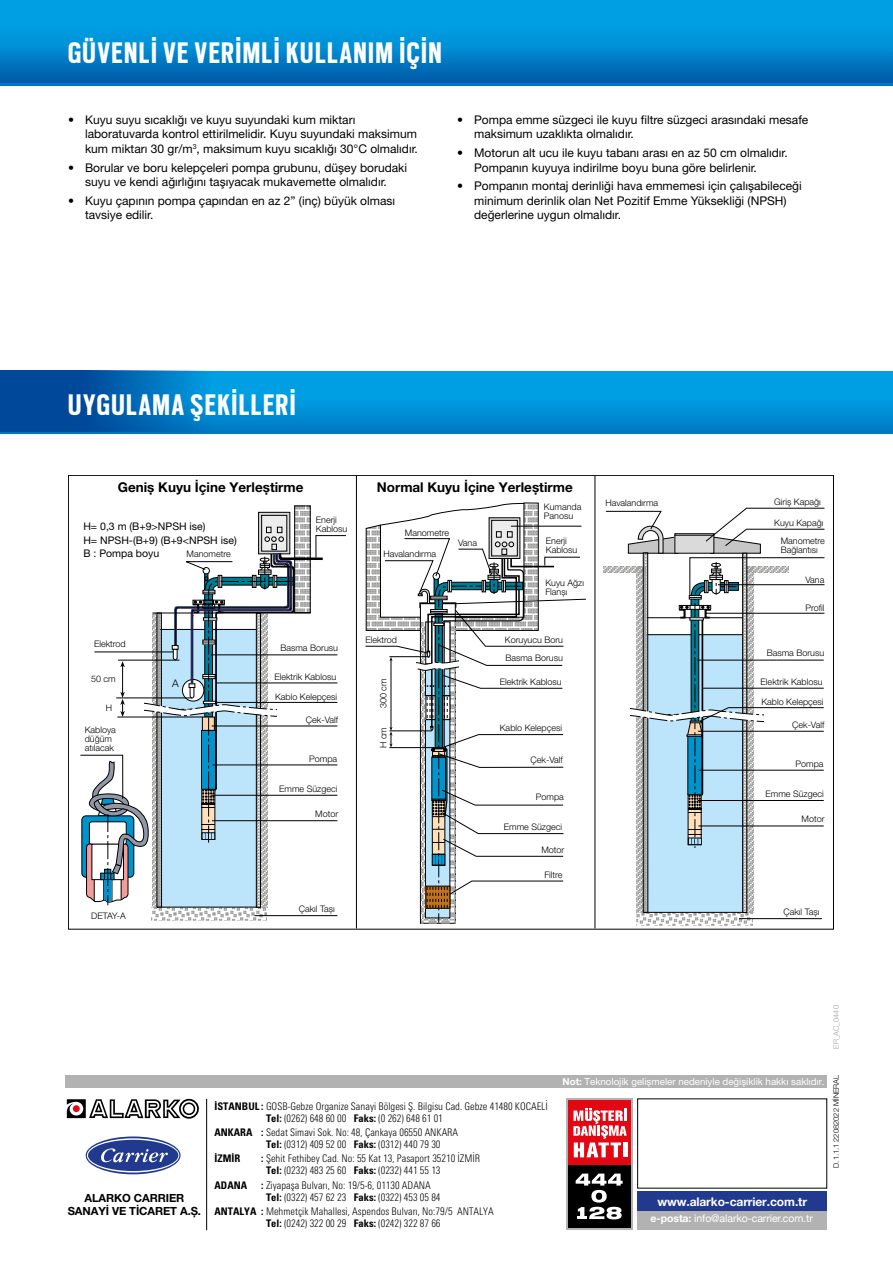
<style>
.page{position:relative;width:893px;height:1263px;background:#fff}
.page>*{position:absolute;margin:0;border:0;box-sizing:border-box;transform-origin:0 0}
.t1{font:700 33px "Scout Condensed X";letter-spacing:.045em;color:#fff}
.t2{font:700 13.5px "Helvetica Neue LT Pro";color:#000}
.t3{font:12px/14.4px "Helvetica Neue LT Pro";color:#000}
.t4{font:700 12px "Helvetica Neue LT Pro";letter-spacing:-.005em;color:#fff}
.t5{font:700 11.25px/13.2px "Helvetica Neue LT Pro";letter-spacing:-.01em;color:#000;text-align:center}
.t6{font:300 condensed 10.5px/12px "Univers Std X";color:#000}
.t7{font:10.5px/13.4px "Helvetica Neue LT Pro";color:#000}
.t8{font:10.5px "Helvetica Neue";letter-spacing:-.005em;color:#fff}
.t9{font:700 condensed 10.5px "Univers X";color:#000}
.t10{font:300 10.5px "Helvetica Neue LT Pro";color:#000}
.t11{font:9.75px "Helvetica Neue LT Pro";color:#fff}
.t12{font:300 9px/9px "Helvetica Neue LT Pro";color:#000}
.t13{font:300 7.5px "Helvetica Neue LT Pro";color:#000}
.t14{font:300 7.5px "Helvetica Neue LT Pro";color:#9d9d9c}
.s1{font-family:"Univers X";font-weight:700}
.s2{font-weight:700}
</style>
<div class="page">
<svg style="left:0;top:370px;width:893px;height:62px;background:#0388cf"></svg>
<div style="left:0;top:0;width:893px;height:85px;background:linear-gradient(to right,#005ba9,#005ba9)"></div>
<div style="left:0;top:0;width:893px;height:82px;background:linear-gradient(to bottom,#00aef0,#0067b4)"></div>
<div style="left:647px;top:634px;width:96px;height:278px;background:#bce4fa"></div>
<svg style="left:637px;top:848px;width:6px;height:64px"></svg>
<svg style="left:747px;top:848px;width:6px;height:64px"></svg>
<svg style="left:645px;top:848px;width:1px;height:63px"></svg>
<div style="left:643px;top:553px;width:5px;height:360px;border:1px solid #000"></div>
<hr style="left:356px;top:475px;width:1px;height:453px;background:#000">
<hr style="left:595px;top:475px;width:1px;height:453px;background:#000">
<svg style="left:637px;top:913px;width:116px;height:12px"></svg>
<hr style="left:643px;top:912px;width:103px;height:1px;background:#000">
<svg style="left:744px;top:848px;width:1px;height:63px"></svg>
<div style="left:742px;top:553px;width:5px;height:360px;border:1px solid #000"></div>
<hr style="left:739px;top:918px;width:83px;height:1px;background:#000">
<svg style="left:260px;top:514px;width:28px;height:13px"></svg>
<div style="left:258px;top:512px;width:32px;height:42px;border:1px solid #000"></div>
<div style="left:157px;top:613px;width:5px;height:294px;border:1px solid #000"></div>
<svg style="left:297px;top:508px;width:11px;height:19px"></svg>
<div style="left:262px;top:515px;width:25px;height:36px;background:#ededed"></div>
<div style="left:261px;top:515px;width:26px;height:36px;border:1px solid #000"></div>
<svg style="left:152px;top:907px;width:114px;height:13px"></svg>
<hr style="left:157px;top:907px;width:103px;height:1px;background:#000">
<div style="left:256px;top:613px;width:5px;height:294px;border:1px solid #000"></div>
<hr style="left:254px;top:915px;width:83px;height:1px;background:#000">
<svg style="left:365px;top:502px;width:221px;height:421px"></svg>
<svg style="left:605px;top:508px;width:220px;height:340px"></svg>
<svg style="left:80px;top:527px;width:266px;height:378px"></svg>
<div style="left:638px;top:1192px;width:189px;height:38px;background:#b3b2b2"></div>
<div style="left:638px;top:1192px;width:189px;height:19px;background:#213a8f"></div>
<div style="left:66px;top:1075px;width:761px;height:12px;background:#b3b2b2"></div>
<svg style="left:67px;top:1099px;width:114px;height:19px"></svg>
<svg style="left:179px;top:1099px;width:20px;height:20px"></svg>
<svg style="left:181px;top:1100px;width:16px;height:17px"></svg>
<svg style="left:183px;top:1102px;width:12px;height:13px"></svg>
<div style="left:184px;top:1104px;width:10px;height:9px;background:#fff;border-radius:50%"></div>
<svg style="left:86px;top:1136px;width:95px;height:38px"></svg>
<div style="left:566px;top:1098px;width:67px;height:132px;background:#b3b2b2"></div>
<div style="left:568px;top:1100px;width:63px;height:128px;background:#e30613"></div>
<div style="left:568px;top:1165px;width:63px;height:63px;background:#000"></div>
<svg style="left:573px;top:1108px;width:54px;height:49px"></svg>
<hr style="left:623px;top:1142px;width:4px;height:15px;background:#fff">
<hr style="left:206px;top:1099px;width:1px;height:131px;background:#000">
<svg style="left:576px;top:1173px;width:47px;height:46px"></svg>
<h1 class="t1" style="left:68px;top:36px;width:375px">GÜVENLİ VE VERİMLİ KULLANIM İÇİN</h1>
<p class="t3" style="left:85px;top:112px;width:334px;text-indent:-17px">• Kuyu suyu sıcaklığı ve kuyu suyundaki kum miktarı laboratuvarda kontrol ettirilmelidir. Kuyu suyundaki maksimum kum miktarı 30 gr/m<sup>3</sup>, maksimum kuyu sıcaklığı 30°C olmalıdır.</p>
<p class="t3" style="left:68px;top:160px;width:341px;text-align:center">• Borular ve boru kelepçeleri pompa grubunu, düşey borudaki suyu ve kendi ağırlığını taşıyacak mukavemette olmalıdır.</p>
<p class="t3" style="left:85px;top:193px;width:312px;text-indent:-17px">• Kuyu çapının pompa çapından en az 2” (inç) büyük olması tavsiye edilir.</p>
<p class="t3" style="left:474px;top:112px;width:336px;text-indent:-17px">• Pompa emme süzgeci ile kuyu filtre süzgeci arasındaki mesafe maksimum uzaklıkta olmalıdır.</p>
<p class="t3" style="left:474px;top:145px;width:315px;text-indent:-17px">• Motorun alt ucu ile kuyu tabanı arası en az 50 cm olmalıdır.<br>Pompanın kuyuya indirilme boyu buna göre belirlenir.</p>
<p class="t3" style="left:474px;top:178px;width:329px;text-indent:-17px">• Pompanın montaj derinliği hava emmemesi için çalışabileceği minimum derinlik olan Net Pozitif Emme Yüksekliği (NPSH) değerlerine uygun olmalıdır.</p>
<h1 class="t1" style="left:68px;top:388px;width:229px">UYGULAMA ŞEKİLLERİ</h1>
<p class="t2" style="left:118px;top:479px;width:187px">Geniș Kuyu İçine Yerleștirme</p>
<p class="t2" style="left:377px;top:479px;width:197px">Normal Kuyu İçine Yerleștirme</p>
<p class="t7" style="left:83px;top:520px;width:155px">H= 0,3 m (B+9&gt;NPSH ise)<br>H= NPSH-(B+9) (B+9&lt;NPSH ise)<br>B : Pompa boyu</p>
<p class="t12" style="left:187px;top:549px;width:46px">Manometre</p>
<p class="t12" style="left:94px;top:639px;width:33px">Elektrod</p>
<p class="t12" style="left:91px;top:674px;width:26px">50 cm</p>
<p class="t12" style="left:106px;top:703px;width:8px">H</p>
<p class="t12" style="left:85px;top:725px;width:33px">Kabloya düğüm atılacak</p>
<p class="t10" style="left:172px;top:677px;width:8px">A</p>
<p class="t12" style="left:91px;top:911px;width:36px">DETAY-A</p>
<p class="t12" style="left:316px;top:515px;width:33px">Enerji<br>Kablosu</p>
<p class="t12" style="left:280px;top:643px;width:59px">Basma Borusu</p>
<p class="t12" style="left:274px;top:672px;width:63px">Elektrik Kablosu</p>
<p class="t12" style="left:275px;top:692px;width:64px">Kablo Kelepçesi</p>
<p class="t12" style="left:306px;top:715px;width:34px">Çek-Valf</p>
<p class="t12" style="left:309px;top:754px;width:30px">Pompa</p>
<p class="t12" style="left:279px;top:784px;width:60px">Emme Süzgeci</p>
<p class="t12" style="left:315px;top:809px;width:25px">Motor</p>
<p class="t12" style="left:405px;top:528px;width:46px">Manometre</p>
<p class="t12" style="left:383px;top:549px;width:54px">Havalandırma</p>
<p class="t12" style="left:365px;top:635px;width:33px">Elektrod</p>
<p class="t12" style="left:379px;top:708px;width:31px;rotate:-90deg">300 cm</p>
<p class="t12" style="left:379px;top:748px;width:23px;rotate:-90deg">H cm</p>
<p class="t12" style="left:544px;top:502px;width:39px">Kumanda<br>Panosu</p>
<p class="t12" style="left:605px;top:498px;width:54px">Havalandırma</p>
<p class="t12" style="left:774px;top:497px;width:48px">Giriș Kapağı</p>
<p class="t12" style="left:774px;top:518px;width:51px">Kuyu Kapağı</p>
<p class="t12" style="left:546px;top:536px;width:33px">Enerji<br>Kablosu</p>
<p class="t12" style="left:545px;top:578px;width:40px">Kuyu Ağzı<br>Flanșı</p>
<p class="t12" style="left:505px;top:630px;width:60px;line-height:18px">Koruyucu Boru<br>Basma Borusu</p>
<p class="t12" style="left:500px;top:677px;width:63px">Elektrik Kablosu</p>
<p class="t12" style="left:500px;top:723px;width:64px">Kablo Kelepçesi</p>
<p class="t12" style="left:530px;top:755px;width:34px">Çek-Valf</p>
<p class="t12" style="left:536px;top:792px;width:30px">Pompa</p>
<p class="t12" style="left:504px;top:822px;width:60px">Emme Süzgeci</p>
<p class="t12" style="left:541px;top:845px;width:25px">Motor</p>
<p class="t12" style="left:544px;top:870px;width:20px">Filtre</p>
<p class="t12" style="left:458px;top:539px;width:21px">Vana</p>
<p class="t12" style="left:781px;top:536px;width:46px">Manometre<br>Bağlantısı</p>
<p class="t12" style="left:805px;top:575px;width:21px">Vana</p>
<p class="t12" style="left:805px;top:603px;width:21px">Profil</p>
<p class="t12" style="left:767px;top:648px;width:59px">Basma Borusu</p>
<p class="t12" style="left:761px;top:677px;width:63px">Elektrik Kablosu</p>
<p class="t12" style="left:761px;top:698px;width:64px">Kablo Kelepçesi</p>
<p class="t12" style="left:792px;top:720px;width:34px">Çek-Valf</p>
<p class="t12" style="left:796px;top:759px;width:30px">Pompa</p>
<p class="t12" style="left:766px;top:789px;width:60px">Emme Süzgeci</p>
<p class="t12" style="left:802px;top:814px;width:25px">Motor</p>
<p class="t12" style="left:299px;top:904px;width:38px">Çakıl Tașı</p>
<p class="t12" style="left:783px;top:907px;width:38px">Çakıl Tașı</p>
<p class="t14" style="left:831px;top:1049px;width:45px;rotate:-90deg">ER_AC_0440</p>
<p class="t5" style="left:68px;top:1191px;width:135px">ALARKO CARRIER<br>SANAYİ VE TİCARET A.Ș.</p>
<p class="t6" style="left:266px;top:1100px;width:283px;text-indent:-52px"><span class="s1">‹STANBUL :</span> GOSB-Gebze Organize Sanayi Bölgesi Ş. Bilgisu Cad. Gebze 41480 KOCAELİ<br><span class="s1">Tel:</span> (0262) 648 60 00 <span class="s1">Faks:</span> (0 262) 648 61 01</p>
<p class="t6" style="left:266px;top:1126px;width:194px;text-indent:-52px"><span class="s1">ANKARA :</span> Sedat Simavi Sok. No: 48, Çankaya 06550 ANKARA<br><span class="s1">Tel:</span> (0312) 409 52 00 <span class="s1">Faks:</span> (0312) 440 79 30</p>
<p class="t9" style="left:215px;top:1152px;width:27px">‹ZM‹R</p>
<p class="t6" style="left:266px;top:1152px;width:216px;text-indent:-5px"><span class="s1">:</span> Şehit Fethibey Cad. No: 55 Kat 13, Pasaport 35210 İZMİR<br><span class="s1">Tel:</span> (0232) 483 25 60 <span class="s1">Faks:</span> (0232) 441 55 13</p>
<p class="t9" style="left:215px;top:1178px;width:34px">ADANA</p>
<p class="t6" style="left:266px;top:1179px;width:176px;text-indent:-5px"><span class="s1">:</span> Ziyapaşa Bulvarı, No: 19/5-6, 01130 ADANA<br><span class="s1">Tel:</span> (0322) 457 62 23 <span class="s1">Faks:</span> (0322) 453 05 84</p>
<p class="t6" style="left:215px;top:1205px;width:281px;text-align:center"><span class="s1">ANTALYA :</span> Mehmetçik Mahallesi, Aspendos Bulvarı, No:79/5 ANTALYA<br><span class="s1">Tel:</span> (0242) 322 00 29 <span class="s1">Faks:</span> (0242) 322 87 66</p>
<p class="t11" style="left:563px;top:1075px;width:264px"><span class="s2">Not:</span> Teknolojik gelișmeler nedeniyle değișiklik hakkı saklıdır.</p>
<p class="t13" style="left:831px;top:1168px;width:94px;rotate:-90deg">D.1.1.1 22082022 MİNERAL</p>
<p class="t4" style="left:657px;top:1194px;width:151px">www.alarko-carrier.com.tr</p>
<p class="t8" style="left:650px;top:1211px;width:164px"><span class="s2">e-posta:</span> info@alarko-carrier.com.tr</p>
</div>
